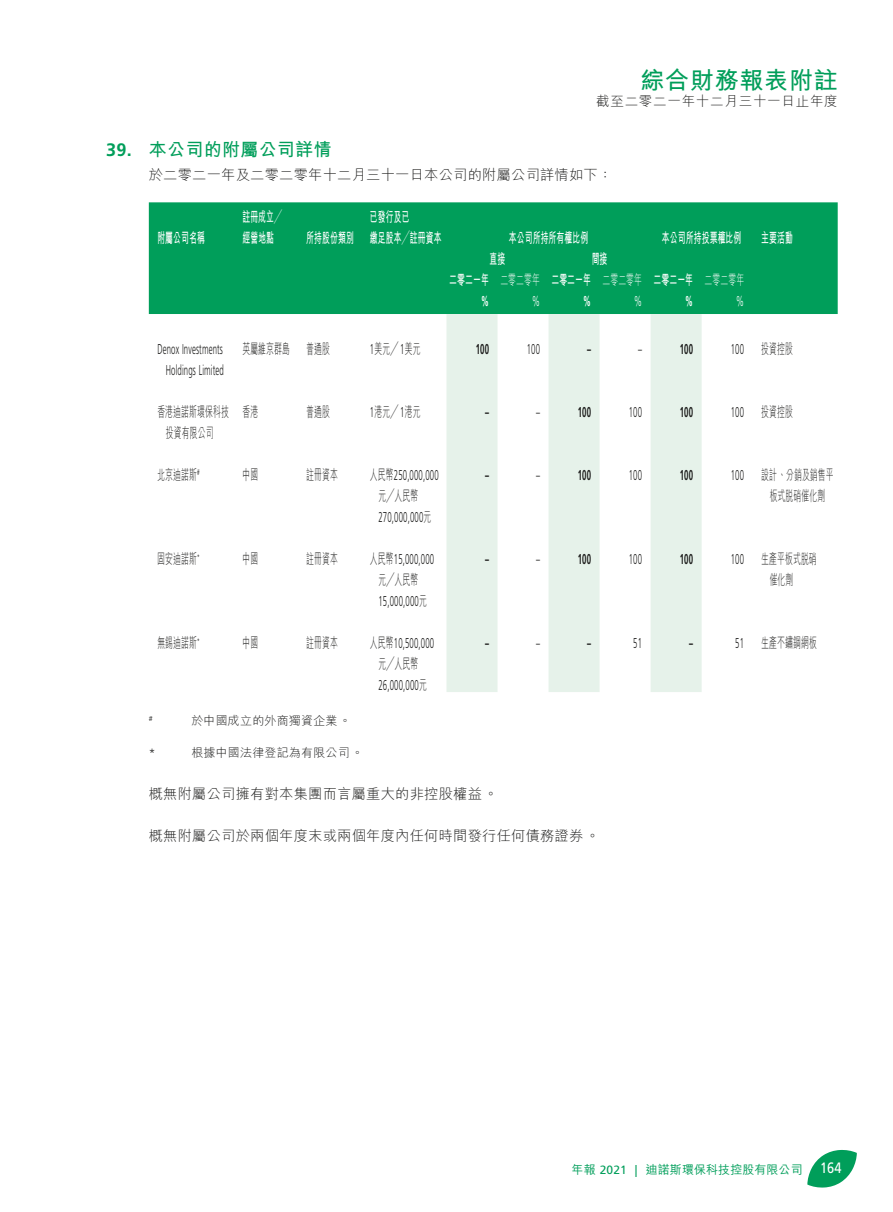
<style>
.page{position:relative;width:893px;height:1212px;background:#fff}
.page>*{position:absolute;margin:0;border:0;box-sizing:border-box;transform-origin:0 0}
.t1{font:700 24px "M Hei HK";letter-spacing:.03em;color:#009e5a}
.t2{font:700 18px "M Hei HK";letter-spacing:.015em;color:#009e5a}
.t3{font:700 18px "Frutiger LT Std";color:#009e5a}
.t4{font:15px "Frutiger LT Std";color:#fff;scale:.85 1}
.t5{font:300 14.25px/21px "Frutiger LT Std";letter-spacing:.015em;color:#1c1c1b;text-align:center;scale:.55 1}
.t6{font:300 14.25px/21px "M Hei HK";letter-spacing:.015em;color:#1c1c1b;text-align:center;scale:.55 1}
.t7{font:300 14.25px "M Hei HK";letter-spacing:.015em;color:#1c1c1b}
.t8{font:700 14.25px "M Hei HK";letter-spacing:.015em;color:#fff;scale:.55 1}
.t9{font:700 14.25px "Frutiger LT Std";letter-spacing:.015em;color:#1c1c1b;scale:.55 1}
.t10{font:300 14.25px "M Hei HK";letter-spacing:.015em;color:#fff;scale:.55 1}
.t11{font:300 14.25px "Frutiger LT Std";color:#fff;scale:.55 1}
.t12{font:700 14.25px "Frutiger LT Std";color:#fff;scale:.55 1}
.t13{font:300 13.5px "M Hei HK";letter-spacing:.055em;color:#1c1c1b}
.t14{font:300 12px "M Hei HK";letter-spacing:.015em;color:#1c1c1b}
.t15{font:500 12px "M Hei HK";letter-spacing:.005em;color:#009e5a}
.t16{font:12px "Frutiger LT Std";color:#009e5a}
.t17{font:300 12px "Frutiger LT Std";color:#1c1c1b}
.t18{font:300 8.25px "Frutiger LT Std";color:#1c1c1b;scale:.55 1}
.t19{font:300 7.05px "Frutiger LT Std";color:#1c1c1b}
.s1{font-family:"Frutiger LT Std"}
.s2{font-family:"M Hei HK"}
.s3{font-family:"M Hei HK";font-weight:500}
</style>
<div class="page">
<svg style="left:807px;top:1150px;width:50px;height:38px"></svg>
<div style="left:149px;top:202px;width:689px;height:112px;background:#009e5a"></div>
<svg style="left:446px;top:314px;width:256px;height:378px;fill:#e6f2ea"></svg>
<p class="t3" style="left:106px;top:140px;width:27px">39.</p>
<p class="t2" style="left:149px;top:137px;width:184px">本公司的附屬公司詳情</p>
<h1 class="t1" style="left:640px;top:63px;width:199px">綜合財務報表附註</h1>
<p class="t13" style="left:596px;top:92px;width:243px">截至二零二一年十二月三十一日止年度</p>
<p class="t7" style="left:149px;top:164px;width:465px">於二零二一年及二零二零年十二月三十一日本公司的附屬公司詳情如下：</p>
<p class="t8" style="left:157px;top:227px;width:88px">附屬公司名稱</p>
<p class="t8" style="left:242px;top:206px;width:74px">註冊成立╱</p>
<p class="t8" style="left:242px;top:227px;width:59px">經營地點</p>
<p class="t8" style="left:306px;top:227px;width:88px">所持股份類別</p>
<p class="t8" style="left:370px;top:206px;width:74px">已發行及已</p>
<p class="t8" style="left:370px;top:227px;width:132px">繳足股本╱註冊資本</p>
<p class="t8" style="left:509px;top:227px;width:146px">本公司所持所有權比例</p>
<p class="t8" style="left:490px;top:248px;width:30px">直接</p>
<p class="t8" style="left:592px;top:248px;width:30px">間接</p>
<p class="t8" style="left:449px;top:269px;width:74px">二零二一年</p>
<p class="t10" style="left:500px;top:269px;width:74px">二零二零年</p>
<p class="t8" style="left:551px;top:269px;width:74px">二零二一年</p>
<p class="t10" style="left:602px;top:269px;width:74px">二零二零年</p>
<p class="t12" style="left:481px;top:292px;width:16px">%</p>
<p class="t11" style="left:532px;top:293px;width:16px">%</p>
<p class="t12" style="left:583px;top:292px;width:16px">%</p>
<p class="t11" style="left:634px;top:293px;width:16px">%</p>
<p class="t8" style="left:662px;top:227px;width:146px">本公司所持投票權比例</p>
<p class="t8" style="left:653px;top:269px;width:74px">二零二一年</p>
<p class="t12" style="left:685px;top:292px;width:16px">%</p>
<p class="t10" style="left:704px;top:269px;width:74px">二零二零年</p>
<p class="t11" style="left:736px;top:293px;width:16px">%</p>
<p class="t8" style="left:761px;top:227px;width:59px">主要活動</p>
<p class="t6" style="left:370px;top:338px;width:94px"><span class="s1">1</span>美元╱ <span class="s1">1</span>美元</p>
<p class="t6" style="left:242px;top:338px;width:88px">英屬維京群島</p>
<p class="t5" style="left:157px;top:339px;width:123px">Denox Investments<br>Holdings Limited</p>
<p class="t6" style="left:761px;top:338px;width:59px">投資控股</p>
<p class="t6" style="left:306px;top:338px;width:45px">普通股</p>
<p class="t9" style="left:476px;top:341px;width:26px">100</p>
<p class="t9" style="left:680px;top:341px;width:26px">100</p>
<p class="t5" style="left:527px;top:339px;width:26px">100</p>
<p class="t5" style="left:731px;top:339px;width:26px">100</p>
<p class="t9" style="left:587px;top:341px;width:9px">–</p>
<p class="t5" style="left:638px;top:339px;width:9px">–</p>
<p class="t6" style="left:370px;top:401px;width:94px"><span class="s1">1</span>港元╱ <span class="s1">1</span>港元</p>
<p class="t6" style="left:157px;top:401px;width:132px">香港迪諾斯環保科技投資有限公司</p>
<p class="t6" style="left:761px;top:401px;width:59px">投資控股</p>
<p class="t6" style="left:242px;top:401px;width:30px">香港</p>
<p class="t6" style="left:306px;top:401px;width:45px">普通股</p>
<p class="t9" style="left:578px;top:404px;width:26px">100</p>
<p class="t9" style="left:680px;top:404px;width:26px">100</p>
<p class="t5" style="left:629px;top:402px;width:26px">100</p>
<p class="t5" style="left:731px;top:402px;width:26px">100</p>
<p class="t9" style="left:485px;top:404px;width:9px">–</p>
<p class="t5" style="left:536px;top:402px;width:9px">–</p>
<p class="t6" style="left:157px;top:464px;width:74px">北京迪諾斯</p>
<p class="t18" style="left:197px;top:468px;width:6px">#</p>
<p class="t6" style="left:242px;top:464px;width:30px">中國</p>
<p class="t6" style="left:306px;top:464px;width:59px">註冊資本</p>
<p class="t5" style="left:370px;top:465px;width:127px"><span class="s2">人民幣</span>250,000,000</p>
<p class="t9" style="left:485px;top:467px;width:9px">–</p>
<p class="t5" style="left:536px;top:465px;width:9px">–</p>
<p class="t9" style="left:578px;top:467px;width:26px">100</p>
<p class="t5" style="left:629px;top:465px;width:26px">100</p>
<p class="t9" style="left:680px;top:467px;width:26px">100</p>
<p class="t5" style="left:731px;top:465px;width:26px">100</p>
<p class="t6" style="left:761px;top:464px;width:133px">設計、分銷及銷售平</p>
<p class="t6" style="left:378px;top:485px;width:74px">╱元 人民幣</p>
<p class="t5" style="left:378px;top:507px;width:98px">270,000,000<span class="s2">元</span></p>
<p class="t6" style="left:770px;top:485px;width:103px">板式脫硝催化劑</p>
<p class="t6" style="left:157px;top:548px;width:74px">固安迪諾斯</p>
<p class="t18" style="left:197px;top:552px;width:6px">*</p>
<p class="t6" style="left:242px;top:548px;width:30px">中國</p>
<p class="t6" style="left:306px;top:548px;width:59px">註冊資本</p>
<p class="t5" style="left:370px;top:549px;width:118px"><span class="s2">人民幣</span>15,000,000</p>
<p class="t9" style="left:485px;top:551px;width:9px">–</p>
<p class="t5" style="left:536px;top:549px;width:9px">–</p>
<p class="t9" style="left:578px;top:551px;width:26px">100</p>
<p class="t5" style="left:629px;top:549px;width:26px">100</p>
<p class="t9" style="left:680px;top:551px;width:26px">100</p>
<p class="t5" style="left:731px;top:549px;width:26px">100</p>
<p class="t6" style="left:761px;top:548px;width:103px">生產平板式脫硝</p>
<p class="t6" style="left:378px;top:569px;width:74px">╱元 人民幣</p>
<p class="t5" style="left:378px;top:591px;width:89px">15,000,000<span class="s2">元</span></p>
<p class="t6" style="left:770px;top:569px;width:45px">催化劑</p>
<p class="t6" style="left:157px;top:632px;width:74px">無錫迪諾斯</p>
<p class="t18" style="left:197px;top:636px;width:6px">*</p>
<p class="t6" style="left:242px;top:632px;width:30px">中國</p>
<p class="t6" style="left:306px;top:632px;width:59px">註冊資本</p>
<p class="t5" style="left:370px;top:633px;width:118px"><span class="s2">人民幣</span>10,500,000</p>
<p class="t9" style="left:485px;top:635px;width:9px">–</p>
<p class="t5" style="left:536px;top:633px;width:9px">–</p>
<p class="t9" style="left:587px;top:635px;width:9px">–</p>
<p class="t5" style="left:633px;top:633px;width:18px">51</p>
<p class="t9" style="left:689px;top:635px;width:9px">–</p>
<p class="t5" style="left:735px;top:633px;width:18px">51</p>
<p class="t6" style="left:761px;top:632px;width:103px">生產不鏽鋼網板</p>
<p class="t6" style="left:378px;top:653px;width:74px">╱元 人民幣</p>
<p class="t5" style="left:378px;top:675px;width:89px">26,000,000<span class="s2">元</span></p>
<p class="t19" style="left:149px;top:715px;width:5px">#</p>
<p class="t14" style="left:191px;top:712px;width:161px">於中國成立的外商獨資企業。</p>
<p class="t14" style="left:191px;top:744px;width:174px">根據中國法律登記為有限公司。</p>
<p class="t17" style="left:149px;top:746px;width:8px">*</p>
<p class="t7" style="left:149px;top:783px;width:351px">概無附屬公司擁有對本集團而言屬重大的非控股權益。</p>
<p class="t7" style="left:149px;top:825px;width:452px">概無附屬公司於兩個年度末或兩個年度內任何時間發行任何債務證券。</p>
<p class="t16" style="left:572px;top:1162px;width:57px"><span class="s3">年報</span> 2021</p>
<p class="t16" style="left:635px;top:1162px;width:4px">|</p>
<p class="t15" style="left:646px;top:1161px;width:158px">迪諾斯環保科技控股有限公司</p>
<p class="t4" style="left:820px;top:1159px;width:27px">164</p>
</div>
